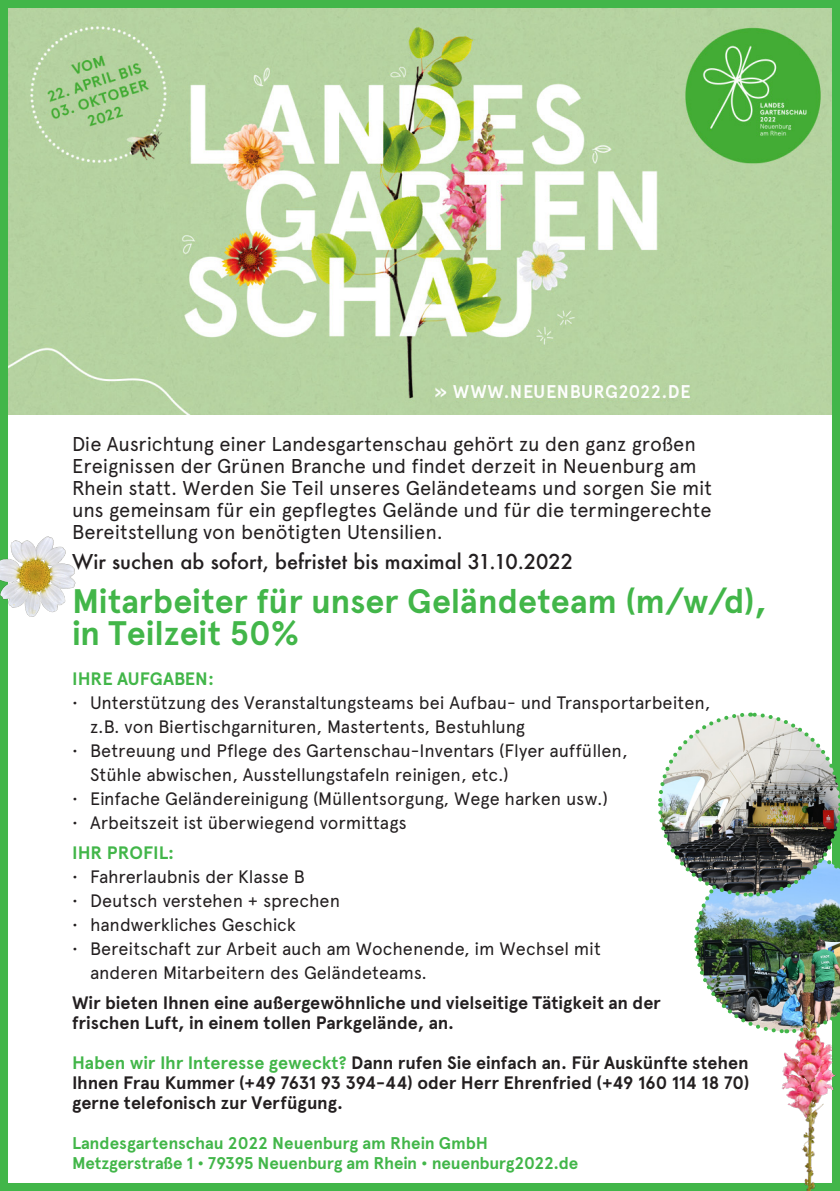
<style>
.page{position:relative;width:840px;height:1191px;background:#fff}
.page>*{position:absolute;margin:0;border:0;box-sizing:border-box;transform-origin:0 0}
.t1{font:700 34px/32px "Apercu";color:#42b649}
.t2{font:20px/22px "Apercu";color:#231f20}
.t3{font:500 20px "Futura";color:#231f20}
.t4{font:18px/24px "Apercu";letter-spacing:-.005em;color:#231f20}
.t5{font:700 18px/20px "Apercu";color:#231f20}
.t6{font:700 18px "Apercu";color:#42b649}
.t7{font:700 17px/20px "Apercu";letter-spacing:-.01em;color:#42b649}
.s1{color:#42b649}
</style>
<div class="page">
<img style="left:9px;top:9px;width:821px;height:405px">
<div style="left:0;top:0;width:839px;height:1191px;border:8px solid #42b649"></div>
<img style="left:658px;top:710px;width:182px;height:325px">
<img style="left:0;top:530px;width:76px;height:94px">
<img style="left:749px;top:988px;width:90px;height:203px">
<p class="t2" style="left:72px;top:433px;width:641px">Die Ausrichtung einer Landesgartenschau gehört zu den ganz großen Ereignissen der Grünen Branche und findet derzeit in Neuenburg am Rhein statt. Werden Sie Teil unseres Geländeteams und sorgen Sie mit uns gemeinsam für ein gepflegtes Gelände und für die termingerechte Bereitstellung von benötigten Utensilien.</p>
<p class="t3" style="left:72px;top:548px;width:502px">Wir suchen ab sofort, befristet bis maximal 31.10.2022</p>
<p class="t1" style="left:72px;top:585px;width:696px">Mitarbeiter für unser Geländeteam (m/w/d), in Teilzeit 50%</p>
<p class="t6" style="left:72px;top:667px;width:143px">IHRE AUFGABEN:</p>
<p class="t4" style="left:90px;top:690px;width:621px;text-indent:-18px">• Unterstützung des Veranstaltungsteams bei Aufbau- und Transportarbeiten, z.B. von Biertischgarnituren, Mastertents, Bestuhlung</p>
<p class="t4" style="left:90px;top:738px;width:539px;text-indent:-18px">• Betreuung und Pflege des Gartenschau-Inventars (Flyer auffüllen,<br>Stühle abwischen, Ausstellungstafeln reinigen, etc.)</p>
<p class="t4" style="left:72px;top:786px;width:537px">• Einfache Geländereinigung (Müllentsorgung, Wege harken usw.)</p>
<p class="t4" style="left:72px;top:810px;width:336px">• Arbeitszeit ist überwiegend vormittags</p>
<p class="t6" style="left:72px;top:841px;width:104px">IHR PROFIL:</p>
<p class="t4" style="left:72px;top:864px;width:234px">• Fahrerlaubnis der Klasse B</p>
<p class="t4" style="left:72px;top:888px;width:269px">• Deutsch verstehen + sprechen</p>
<p class="t4" style="left:72px;top:912px;width:225px">• handwerkliches Geschick</p>
<p class="t4" style="left:90px;top:936px;width:512px;text-indent:-18px">• Bereitschaft zur Arbeit auch am Wochenende, im Wechsel mit anderen Mitarbeitern des Geländeteams.</p>
<p class="t5" style="left:72px;top:992px;width:590px">Wir bieten Ihnen eine außergewöhnliche und vielseitige Tätigkeit an der frischen Luft, in einem tollen Parkgelände, an.</p>
<p class="t5" style="left:72px;top:1052px;width:678px;text-align:justify"><span class="s1">Haben wir Ihr Interesse geweckt?</span> Dann rufen Sie einfach an. Für Auskünfte stehen Ihnen Frau Kummer (+49 7631 93 394-44) oder Herr Ehrenfried (+49 160 114 18 70) gerne telefonisch zur Verfügung.</p>
<p class="t7" style="left:72px;top:1133px;width:507px">Landesgartenschau 2022 Neuenburg am Rhein GmbH<br>Metzgerstraße 1 • 79395 Neuenburg am Rhein • neuenburg2022.de</p>
</div>
